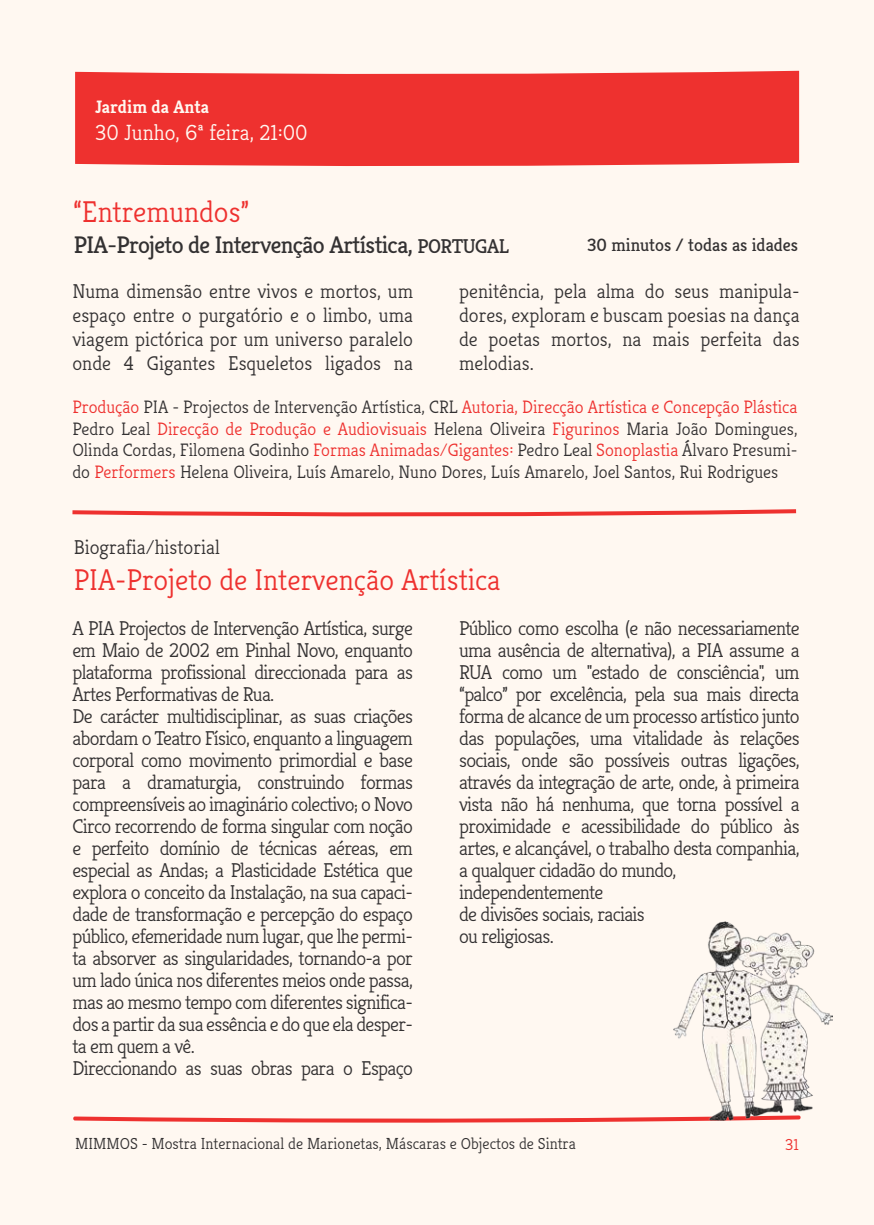
<style>
.page{position:relative;width:874px;height:1225px;background:#fff}
.page>*{position:absolute;margin:0;border:0;box-sizing:border-box;transform-origin:0 0}
.t1{font:300 30px "Kreon";color:#ee312f}
.t2{font:24px "Kreon";letter-spacing:-.025em;color:#333132}
.t3{font:300 22px "Kreon";color:#fff8f1}
.t4{font:300 20px/22px "Kreon";letter-spacing:-.035em;color:#333132;text-align:justify}
.t5{font:300 20px "Kreon";color:#333132}
.t6{font:300 18px/21.6px "Kreon";color:#333132;text-align:justify}
.t7{font:18px "Kreon";color:#333132}
.t8{font:700 18px "Kreon";color:#fff8f1}
.t9{font:300 16px "Kreon";color:#333132}
.t10{font:300 16px "Kreon";color:#ee312f}
.s1{font-size:20px}
.s2{color:#ee312f}
</style>
<div class="page">
<div style="left:0;top:0;width:873px;height:1225px;background:#fff8f1"></div>
<svg style="left:73px;top:1116px;width:687px;height:6px"></svg>
<svg style="left:72px;top:509px;width:725px;height:7px"></svg>
<div style="left:75px;top:71px;width:723px;height:95px;background:#ee312f"></div>
<img style="left:673px;top:921px;width:159px;height:199px">
<p class="t8" style="left:95px;top:96px;width:115px">Jardim da Anta</p>
<p class="t3" style="left:95px;top:120px;width:214px">30 Junho, 6ª feira, 21:00</p>
<h1 class="t1" style="left:73px;top:195px;width:178px">“Entremundos”</h1>
<p class="t2" style="left:74px;top:230px;width:436px">PIA-Projeto de Intervenção Artística, <span class="s1">PORTUGAL</span></p>
<p class="t7" style="left:587px;top:234px;width:212px">30 minutos / todas as idades</p>
<p class="t4" style="left:72px;top:280px;width:342px;line-height:24px">Numa dimensão entre vivos e mortos, um espaço entre o purgatório e o limbo, uma viagem pictórica por um universo paralelo onde 4 Gigantes Esqueletos ligados na</p>
<p class="t4" style="left:459px;top:280px;width:342px;line-height:24px">penitência, pela alma do seus manipula&shy;dores, exploram e buscam poesias na dança de poetas mortos, na mais perfeita das melodias.</p>
<p class="t6" style="left:72px;top:396px;width:726px"><span class="s2">Produção</span> PIA - Projectos de Intervenção Artística, CRL <span class="s2">Autoria, Direcção Artística e Concepção Plástica </span>Pedro Leal <span class="s2">Direcção de Produção e Audiovisuais</span> Helena Oliveira <span class="s2">Figurinos</span> Maria João Domingues, Olinda Cordas, Filomena Godinho <span class="s2">Formas Animadas/Gigantes:</span> Pedro Leal <span class="s2">Sonoplastia</span> Álvaro Presumi&shy;do <span class="s2">Performers</span> Helena Oliveira, Luís Amarelo, Nuno Dores, Luís Amarelo, Joel Santos, Rui Rodrigues</p>
<p class="t5" style="left:74px;top:536px;width:148px">Biografia/historial</p>
<h1 class="t1" style="left:74px;top:563px;width:428px">PIA-Projeto de Intervenção Artística</h1>
<p class="t4" style="left:72px;top:617px;width:342px;text-align:left">A PIA Projectos de Intervenção Artística, surge em Maio de 2002 em Pinhal Novo, enquanto plataforma profissional direccionada para as Artes Performativas de Rua.<br>De carácter multidisciplinar, as suas criações abordam o Teatro Físico, enquanto a linguagem corporal como movimento primordial e base para a dramaturgia, construindo formas compreensíveis ao imaginário colectivo; o Novo Circo recorrendo de forma singular com noção e perfeito domínio de técnicas aéreas, em especial as Andas; a Plasticidade Estética que explora o conceito da Instalação, na sua capaci&shy;dade de transformação e percepção do espaço público, efemeridade num lugar, que lhe permi&shy;ta absorver as singularidades, tornando-a por um lado única nos diferentes meios onde passa, mas ao mesmo tempo com diferentes significa&shy;dos a partir da sua essência e do que ela desper&shy;ta em quem a vê.<br>Direccionando as suas obras para o Espaço</p>
<p class="t4" style="left:459px;top:617px;width:342px;text-align:left">Público como escolha (e não necessariamente uma ausência de alternativa), a PIA assume a RUA como um "estado de consciência", um “palco” por excelência, pela sua mais directa forma de alcance de um processo artístico junto das populações, uma vitalidade às relações sociais, onde são possíveis outras ligações, através da integração de arte, onde, à primeira vista não há nenhuma, que torna possível a proximidade e acessibilidade do público às artes, e alcançável, o trabalho desta companhia, a qualquer cidadão do mundo, independentemente<br>de divisões sociais, raciais<br>ou religiosas.</p>
<p class="t9" style="left:75px;top:1134px;width:502px">MIMMOS - Mostra Internacional de Marionetas, Máscaras e Objectos de Sintra</p>
<p class="t10" style="left:784px;top:1135px;width:15px">31</p>
</div>
